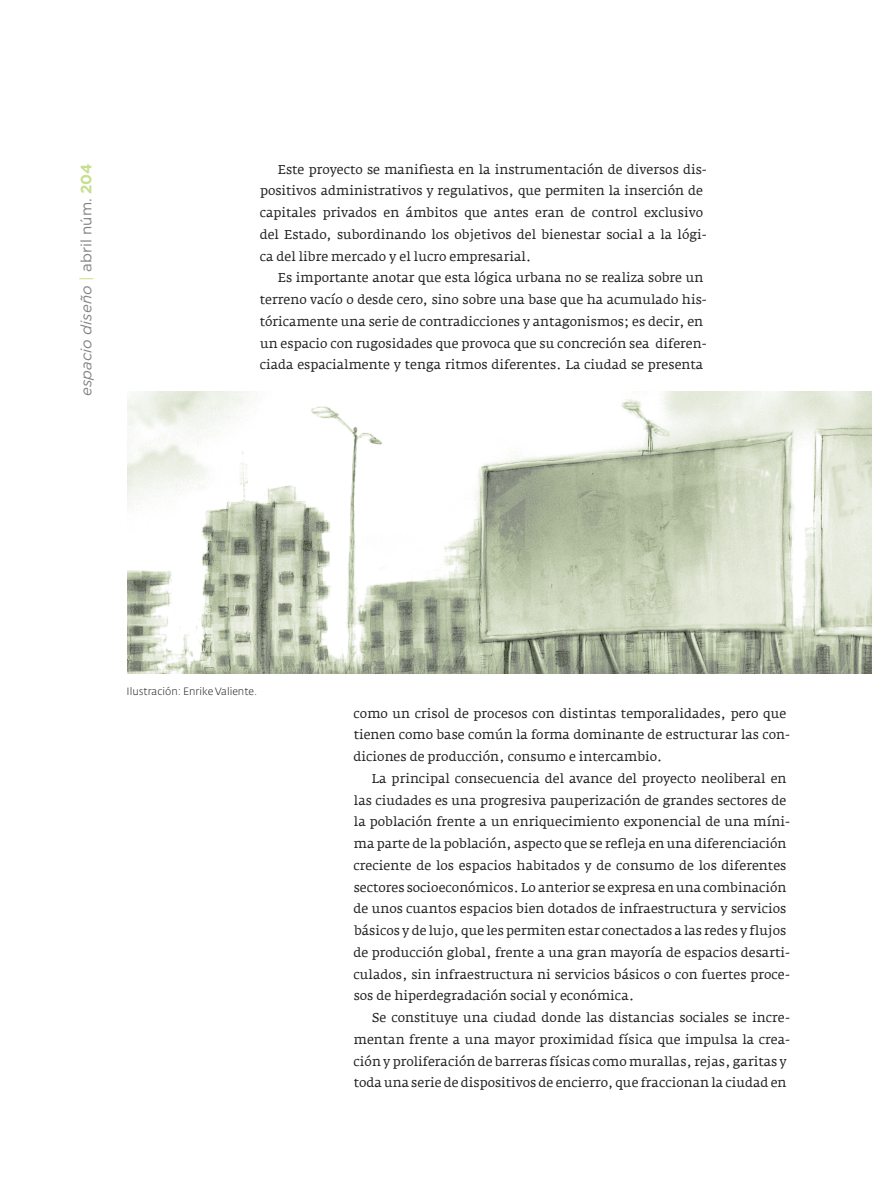
<style>
.page{position:relative;width:872px;height:1191px;background:#fff}
.page>*{position:absolute;margin:0;border:0;box-sizing:border-box;transform-origin:0 0}
.Cornisa{font:italic 15px "Gotham";color:#808285}
.Fedra_Sans{font:12.75px/21.8px "Fedra Serif A";color:#231f20}
.Credito_de_foto_o_im{font:300 10.5px "Fedra Sans Std";color:#231f20}
.s1{font-style:normal;color:#c7df8e}
.s2{font-style:normal}
.s3{font-weight:700;font-style:normal;color:#c7df8e}
</style>
<div class="page">
<img style="left:128px;top:391px;width:744px;height:283px">
<p class="Cornisa" style="left:78px;top:396px;width:234px;rotate:-90deg">espacio diseño <span class="s1">|</span> <span class="s2">abril núm.</span> <span class="s3">204</span></p>
<p class="Fedra_Sans" style="left:260px;top:158px;width:448px;text-indent:18px">Este proyecto se manifiesta en la instrumentación de diversos dis&shy;positivos administrativos y regulativos, que permiten la inserción de capitales privados en ámbitos que antes eran de control exclusivo del Estado, subordinando los objetivos del bienestar social a la lógi&shy;ca del libre mercado y el lucro empresarial.</p>
<p class="Fedra_Sans" style="left:260px;top:267px;width:448px;text-indent:18px">Es importante anotar que esta lógica urbana no se realiza sobre un terreno vacío o desde cero, sino sobre una base que ha acumulado his&shy;tóricamente una serie de contradicciones y antagonismos; es decir, en un espacio con rugosidades que provoca que su concreción sea diferen&shy;ciada espacialmente y tenga ritmos diferentes. La ciudad se presenta</p>
<p class="Credito_de_foto_o_im" style="left:126px;top:684px;width:132px">Ilustración: Enrike Valiente.</p>
<p class="Fedra_Sans" style="left:353px;top:702px;width:438px">como un crisol de procesos con distintas temporalidades, pero que tienen como base común la forma dominante de estructurar las con&shy;diciones de producción, consumo e intercambio.</p>
<p class="Fedra_Sans" style="left:353px;top:767px;width:438px;text-indent:18px">La principal consecuencia del avance del proyecto neoliberal en las ciudades es una progresiva pauperización de grandes sectores de la población frente a un enriquecimiento exponencial de una míni&shy;ma parte de la población, aspecto que se refleja en una diferenciación creciente de los espacios habitados y de consumo de los diferentes sectores socioeconómicos. Lo anterior se expresa en una combinación de unos cuantos espacios bien dotados de infraestructura y servicios básicos y de lujo, que les permiten estar conectados a las redes y flujos de producción global, frente a una gran mayoría de espacios desarti&shy;culados, sin infraestructura ni servicios básicos o con fuertes proce&shy;sos de hiperdegradación social y económica.</p>
<p class="Fedra_Sans" style="left:353px;top:1006px;width:438px;text-indent:18px">Se constituye una ciudad donde las distancias sociales se incre&shy;mentan frente a una mayor proximidad física que impulsa la crea&shy;ción y proliferación de barreras físicas como murallas, rejas, garitas y toda una serie de dispositivos de encierro, que fraccionan la ciudad en</p>
</div>
